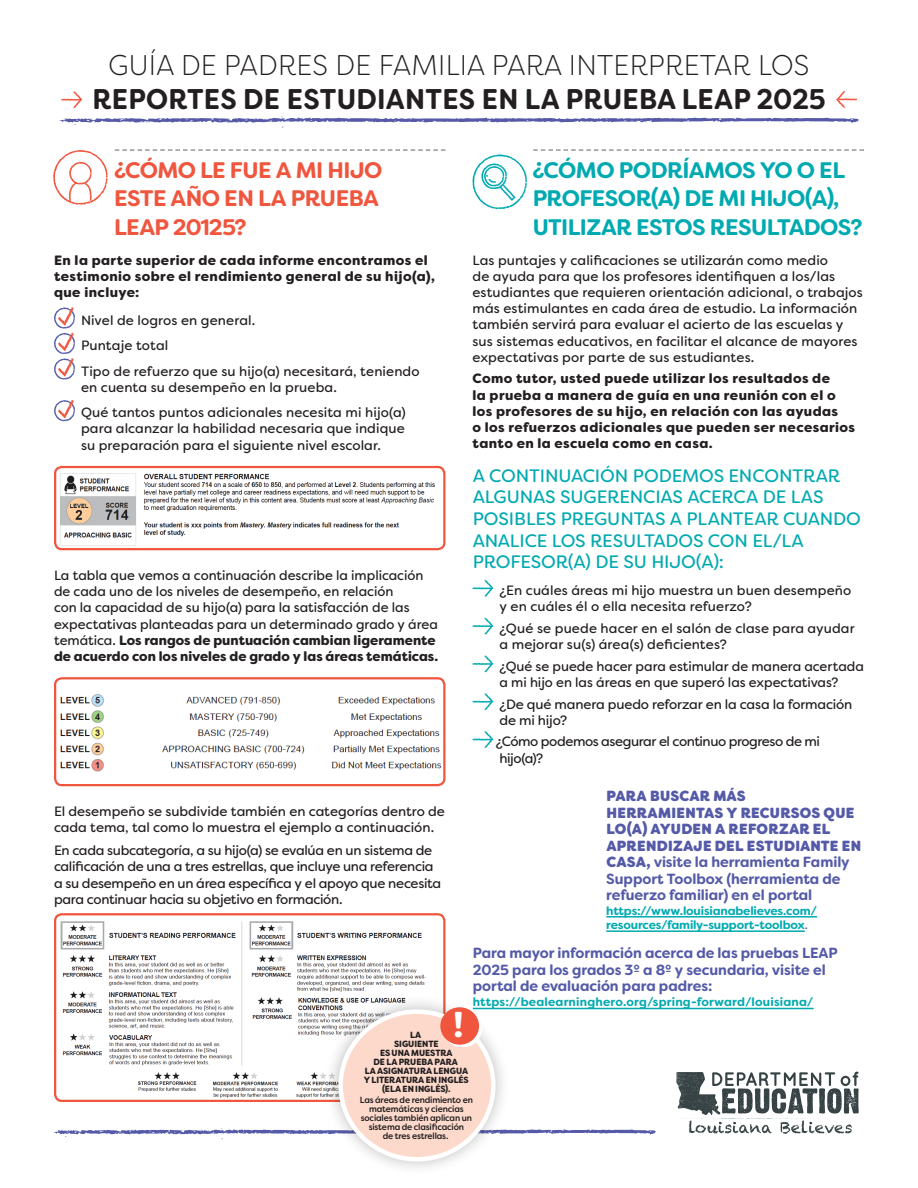
<style>
.page{position:relative;width:918px;height:1188px;background:#fff}
.page>*{position:absolute;margin:0;border:0;box-sizing:border-box;transform-origin:0 0}
.t1{font:700 36px "Filson Soft";color:#fff}
.t2{font:300 28.5px "Filson Soft";letter-spacing:.01em;color:#231f20;scale:.95 1}
.t3{font:700 28.5px "Filson Soft";letter-spacing:.01em;color:#231f20;scale:.95 1}
.t4{font:700 22.5px/28.5px "Filson Soft";letter-spacing:-.025em;color:#00aab0}
.t5{font:700 22.5px/28.5px "Filson Soft";letter-spacing:-.03em;color:#f0553e}
.t6{font:18px/21.6px "Filson Soft";letter-spacing:-.01em;color:#00aab0}
.t7{font:800 14.7px/16.5px "Filson Soft";letter-spacing:.02em;color:#545aa7}
.t8{font:700 14.7px/16.5px "Filson Soft";letter-spacing:-.005em;color:#545aa7}
.t9{font:13.5px/16.2px "Filson Soft";color:#231f20}
.t10{font:900 13.5px/16.2px "Filson Soft";letter-spacing:.03em;color:#231f20}
.t11{font:13.5px/16.2px "Filson Soft";letter-spacing:-.025em;color:#231f20}
.t12{font:13.5px/16.2px "Filson Soft";letter-spacing:-.035em;color:#231f20}
.t13{font:700 12px/14.4px "Filson Soft";letter-spacing:-.01em;color:#00aab0}
.t14{font:700 12px "Filson Soft";letter-spacing:.015em;color:#00aab0}
.t15{font:500 9px/9px "Filson Soft";letter-spacing:-.02em;color:#231f20;text-align:center;scale:.95 1}
.t16{font:900 9px/9px "Filson Soft";letter-spacing:-.005em;color:#231f20;text-align:center;scale:.95 1}
.s1{font-weight:900}
.s2{font-weight:700}
.s3{font-weight:400;color:#545aa7}
</style>
<div class="page">
<svg style="left:115px;top:149px;width:331px;height:2px"></svg>
<svg style="left:54px;top:307px;width:21px;height:73px"></svg>
<svg style="left:54px;top:400px;width:21px;height:22px"></svg>
<img style="left:57px;top:470px;width:386px;height:77px">
<div style="left:54px;top:466px;width:392px;height:84px;border:2px solid #f0553e;border-radius:7px"></div>
<img style="left:55px;top:679px;width:388px;height:106px">
<div style="left:54px;top:677px;width:392px;height:109px;border:2px solid #f0553e;border-radius:7px"></div>
<img style="left:56px;top:917px;width:370px;height:184px">
<div style="left:54px;top:913px;width:392px;height:189px;border:2px solid #f0553e;border-radius:7px"></div>
<svg style="left:533px;top:149px;width:331px;height:2px"></svg>
<svg style="left:472px;top:580px;width:22px;height:17px"></svg>
<svg style="left:472px;top:617px;width:22px;height:18px"></svg>
<svg style="left:472px;top:655px;width:22px;height:17px"></svg>
<svg style="left:472px;top:693px;width:22px;height:17px"></svg>
<svg style="left:472px;top:731px;width:22px;height:17px"></svg>
<svg style="left:59px;top:117px;width:800px;height:11px"></svg>
<svg style="left:54px;top:1129px;width:602px;height:10px"></svg>
<svg style="left:61px;top:91px;width:21px;height:17px"></svg>
<svg style="left:836px;top:91px;width:21px;height:17px"></svg>
<svg style="left:53px;top:150px;width:55px;height:55px"></svg>
<svg style="left:472px;top:154px;width:55px;height:56px"></svg>
<svg style="left:676px;top:1072px;width:183px;height:62px"></svg>
<img style="left:710px;top:1118px;width:104px;height:1px">
<hr style="left:606px;top:916px;width:211px;height:2px;background:#00aab0">
<hr style="left:606px;top:930px;width:199px;height:2px;background:#00aab0">
<hr style="left:473px;top:1008px;width:341px;height:1px;background:#00aab0">
<div style="left:324px;top:995px;width:186px;height:182px;background:#231f20;opacity:.3"></div>
<div style="left:341px;top:1012px;width:152px;height:147px;background:#fcd9ca;border-radius:50%"></div>
<div style="left:338px;top:1009px;width:158px;height:153px;border:4px solid #fff;border-radius:50%"></div>
<svg style="left:443px;top:1009px;width:39px;height:38px"></svg>
<div style="left:440px;top:1007px;width:39px;height:38px;background:#f0553e;border-radius:50%"></div>
<h2 class="t2" style="left:109px;top:47px;width:739px">GUÍA DE PADRES DE FAMILIA PARA INTERPRETAR LOS</h2>
<h2 class="t3" style="left:93px;top:80px;width:773px">REPORTES DE ESTUDIANTES EN LA PRUEBA LEAP 2025</h2>
<h3 class="t5" style="left:114px;top:156px;width:270px">¿CÓMO LE FUE A MI HIJO<br>ESTE AÑO EN LA PRUEBA<br>LEAP 20125?</h3>
<p class="t10" style="left:54px;top:252px;width:383px">En la parte superior de cada informe encontramos el testimonio sobre el rendimiento general de su hijo(a), que incluye:</p>
<p class="t9" style="left:81px;top:307px;width:340px;line-height:25.5px">Nivel de logros en general.<br>Puntaje total<br>Tipo de refuerzo que su hijo(a) necesitará, teniendo</p>
<p class="t9" style="left:81px;top:374px;width:326px;line-height:25.5px">en cuenta su desempeño en la prueba.<br>Qué tantos puntos adicionales necesita mi hijo(a)</p>
<p class="t9" style="left:81px;top:421px;width:325px">para alcanzar la habilidad necesaria que indique su preparación para el siguiente nivel escolar.</p>
<p class="t9" style="left:54px;top:567px;width:386px">La tabla que vemos a continuación describe la implicación de cada uno de los niveles de desempeño, en relación<br>con la capacidad de su hijo(a) para la satisfacción de las expectativas planteadas para un determinado grado y área temática. <span class="s1">Los rangos de puntuación cambian ligeramente de acuerdo con los niveles de grado y las áreas temáticas.</span></p>
<p class="t9" style="left:54px;top:803px;width:392px">El desempeño se subdivide también en categorías dentro de cada tema, tal como lo muestra el ejemplo a continuación.</p>
<p class="t11" style="left:54px;top:842px;width:389px">En cada subcategoría, a su hijo(a) se evalúa en un sistema de calificación de una a tres estrellas, que incluye una referencia a su desempeño en un área específica y el apoyo que necesita para continuar hacia su objetivo en formación.</p>
<h3 class="t4" style="left:532px;top:156px;width:332px">¿CÓMO PODRÍAMOS YO O EL<br>PROFESOR(A) DE MI HIJO(A),<br>UTILIZAR ESTOS RESULTADOS?</h3>
<p class="t9" style="left:472px;top:252px;width:392px">Las puntajes y calificaciones se utilizarán como medio<br>de ayuda para que los profesores identifiquen a los/las estudiantes que requieren orientación adicional, o trabajos más estimulantes en cada área de estudio. La información también servirá para evaluar el acierto de las escuelas y sus sistemas educativos, en facilitar el alcance de mayores expectativas por parte de sus estudiantes.</p>
<p class="t10" style="left:472px;top:371px;width:384px">Como tutor, usted puede utilizar los resultados de<br>la prueba a manera de guía en una reunión con el o los profesores de su hijo, en relación con las ayudas<br>o los refuerzos adicionales que pueden ser necesarios tanto en la escuela como en casa.</p>
<h3 class="t6" style="left:473px;top:465px;width:390px">A CONTINUACIÓN PODEMOS ENCONTRAR ALGUNAS SUGERENCIAS ACERCA DE LAS POSIBLES PREGUNTAS A PLANTEAR CUANDO ANALICE LOS RESULTADOS CON EL/LA PROFESOR(A) DE SU HIJO(A):</h3>
<p class="t9" style="left:500px;top:582px;width:353px">¿En cuáles áreas mi hijo muestra un buen desempeño y en cuáles él o ella necesita refuerzo?</p>
<p class="t9" style="left:500px;top:620px;width:357px">¿Qué se puede hacer en el salón de clase para ayudar a mejorar su(s) área(s) deficientes?</p>
<p class="t9" style="left:500px;top:658px;width:366px">¿Qué se puede hacer para estimular de manera acertada a mi hijo en las áreas en que superó las expectativas?</p>
<p class="t9" style="left:500px;top:696px;width:354px">¿De qué manera puedo reforzar en la casa la formación de mi hijo?</p>
<p class="t12" style="left:496px;top:734px;width:326px">¿Cómo podemos asegurar el continuo progreso de mi hijo(a)?</p>
<p class="t7" style="left:606px;top:788px;width:256px">PARA BUSCAR MÁS<br>HERRAMIENTAS Y RECURSOS QUE<br>LO(A) AYUDEN A REFORZAR EL<br>APRENDIZAJE DEL ESTUDIANTE EN<br>CASA, <span class="s2">visite la herramienta Family<br>Support Toolbox (herramienta de refuerzo familiar) en el portal</span></p>
<p class="t13" style="left:606px;top:903px;width:212px">https://www.louisianabelieves.com/ resources/family-support-toolbox<span class="s3">.</span></p>
<p class="t8" style="left:473px;top:945px;width:366px">Para mayor información acerca de las pruebas LEAP<br>2025 para los grados 3º a 8º y secundaria, visite el portal de evaluación para padres:</p>
<p class="t14" style="left:473px;top:994px;width:342px">https://bealearninghero.org/spring-forward/louisiana/</p>
<h1 class="t1" style="left:453px;top:1001px;width:12px">!</h1>
<p class="t16" style="left:364px;top:1031px;width:112px">LA<br>SIGUIENTE<br>ES UNA MUESTRA<br>DE LA PRUEBA PARA<br>LA ASIGNATURA LENGUA<br>Y LITERATURA EN INGLÉS (ELA EN INGLÉS).</p>
<p class="t15" style="left:360px;top:1096px;width:120px">Las áreas de rendimiento en matemáticas y ciencias sociales también aplican un sistema de clasificación<br>de tres estrellas.</p>
</div>
